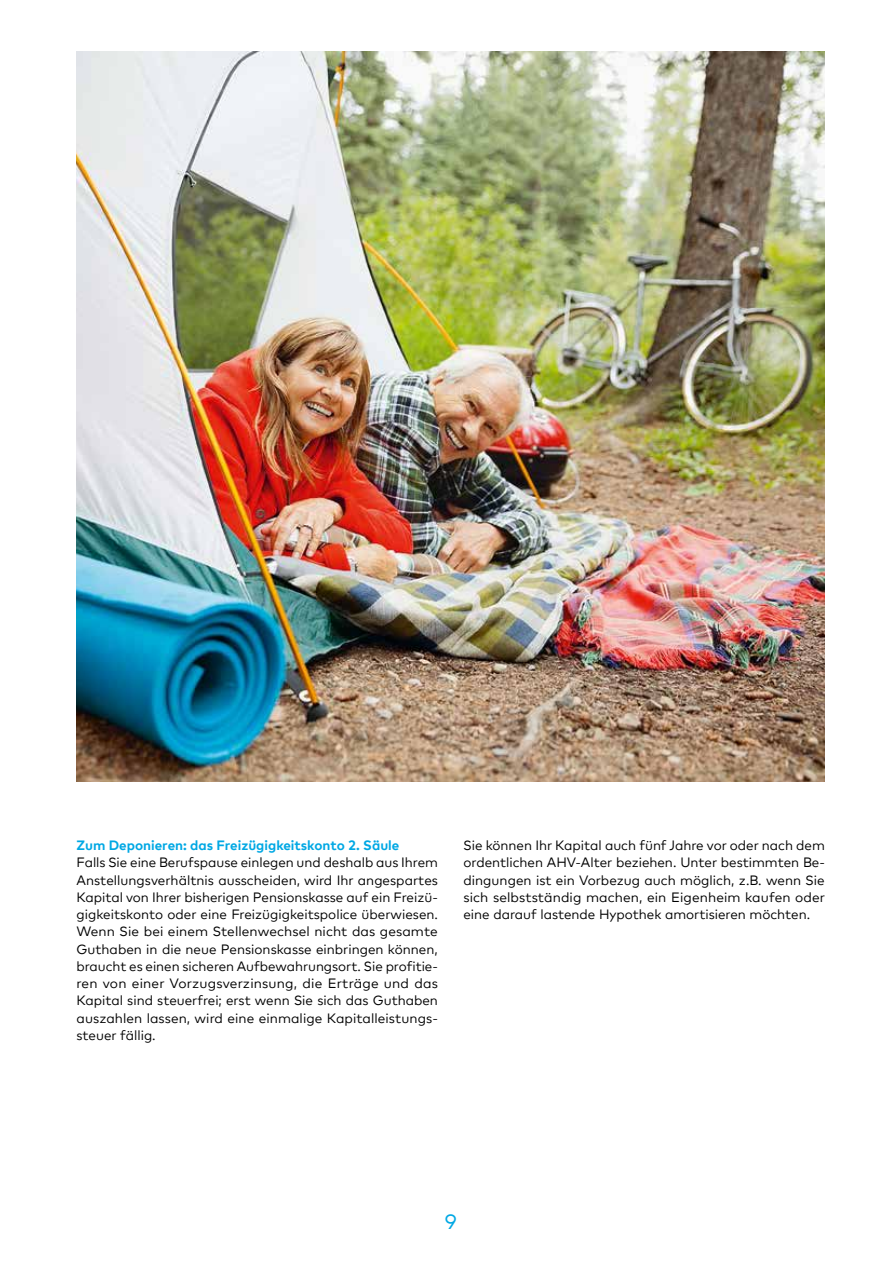
<style>
.page{position:relative;width:893px;height:1263px;background:#fff}
.page>*{position:absolute;margin:0;border:0;box-sizing:border-box;transform-origin:0 0}
.t1{font:21px "Cler Mark Text";color:#00a8e4}
.t2{font:13.5px/17.2px "Cler Mark Text";color:#000;text-align:justify}
.t3{font:700 13.5px "Cler Mark Text";color:#00a8e4}
</style>
<div class="page">
<img style="left:77px;top:51px;width:748px;height:730px">
<p class="t3" style="left:77px;top:835px;width:324px">Zum Deponieren: das Freizügigkeitskonto 2. Säule</p>
<p class="t2" style="left:77px;top:853px;width:363px">Falls Sie eine Berufspause einlegen und deshalb aus Ihrem Anstellungsverhältnis ausscheiden, wird Ihr angespartes Kapital von Ihrer bisherigen Pensionskasse auf ein Freizü&shy;gigkeitskonto oder eine Freizügigkeitspolice überwiesen.<br>Wenn Sie bei einem Stellenwechsel nicht das gesamte Guthaben in die neue Pensionskasse einbringen können, braucht es einen sicheren Aufbewahrungsort. Sie profitie&shy;ren von einer Vorzugsverzinsung, die Erträge und das Kapital sind steuerfrei; erst wenn Sie sich das Guthaben auszahlen lassen, wird eine einmalige Kapitalleistungs&shy;steuer fällig.</p>
<p class="t2" style="left:463px;top:836px;width:363px">Sie können Ihr Kapital auch fünf Jahre vor oder nach dem ordentlichen AHV-Alter beziehen. Unter bestimmten Be&shy;dingungen ist ein Vorbezug auch möglich, z.B. wenn Sie sich selbstständig machen, ein Eigenheim kaufen oder eine darauf lastende Hypothek amortisieren möchten.</p>
<h1 class="t1" style="left:444px;top:1206px;width:14px">9</h1>
</div>
